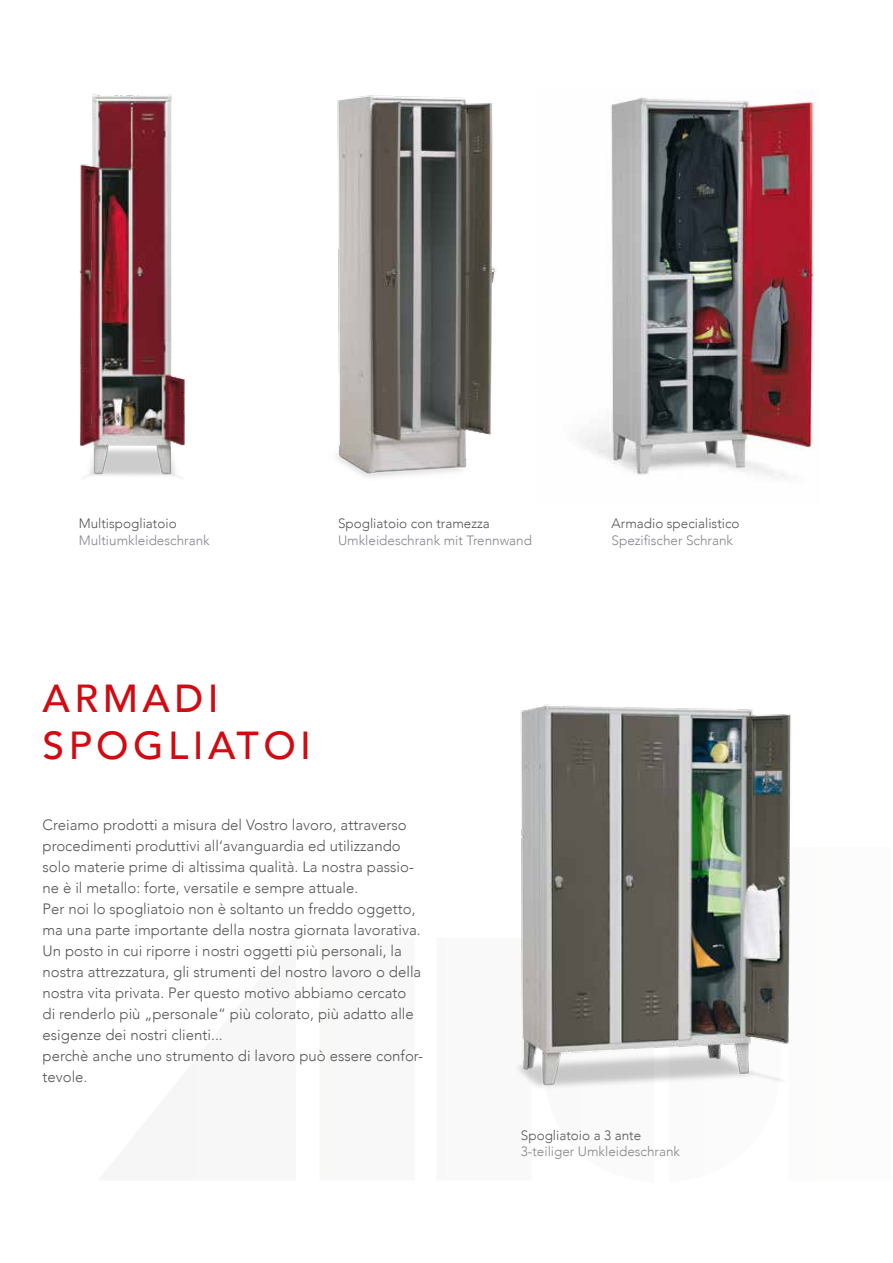
<style>
.page{position:relative;width:893px;height:1263px;background:#fff}
.page>*{position:absolute;margin:0;border:0;box-sizing:border-box;transform-origin:0 0}
.t1{font:500 39px/46.8px "Avenir";letter-spacing:.115em;color:#d20a11}
.t2{font:300 15px/21px "Avenir";color:#575756}
.t3{font:300 13.5px "Avenir";color:#86878c}
.t4{font:300 13.5px "Avenir";color:#575756}
</style>
<div class="page">
<img style="left:517px;top:704px;width:274px;height:384px">
<img style="left:580px;top:97px;width:234px;height:379px">
<img style="left:79px;top:94px;width:106px;height:383px">
<img style="left:336px;top:95px;width:161px;height:383px">
<p class="t4" style="left:79px;top:516px;width:100px">Multispogliatoio</p>
<p class="t3" style="left:79px;top:532px;width:133px">Multiumkleideschrank</p>
<p class="t4" style="left:338px;top:516px;width:153px">Spogliatoio con tramezza</p>
<p class="t3" style="left:338px;top:532px;width:196px">Umkleideschrank mit Trennwand</p>
<h1 class="t1" style="left:43px;top:673px;width:270px">ARMADI<br>SPOGLIATOI</h1>
<p class="t2" style="left:43px;top:814px;width:382px">Creiamo prodotti a misura del Vostro lavoro, attraverso procedimenti produttivi all‘avanguardia ed utilizzando solo materie prime di altissima qualità. La nostra passio&shy;ne è il metallo: forte, versatile e sempre attuale.<br>Per noi lo spogliatoio non è soltanto un freddo oggetto, ma una parte importante della nostra giornata lavorativa.<br>Un posto in cui riporre i nostri oggetti più personali, la nostra attrezzatura, gli strumenti del nostro lavoro o della nostra vita privata. Per questo motivo abbiamo cercato<br>di renderlo più „personale“ più colorato, più adatto alle esigenze dei nostri clienti...<br>perchè anche uno strumento di lavoro può essere confor&shy;tevole.</p>
<p class="t4" style="left:612px;top:516px;width:130px">Armadio specialistico</p>
<p class="t3" style="left:612px;top:532px;width:123px">Spezifischer Schrank</p>
<p class="t4" style="left:521px;top:1127px;width:122px">Spogliatoio a 3 ante</p>
<p class="t3" style="left:521px;top:1143px;width:161px">3-teiliger Umkleideschrank</p>
</div>
